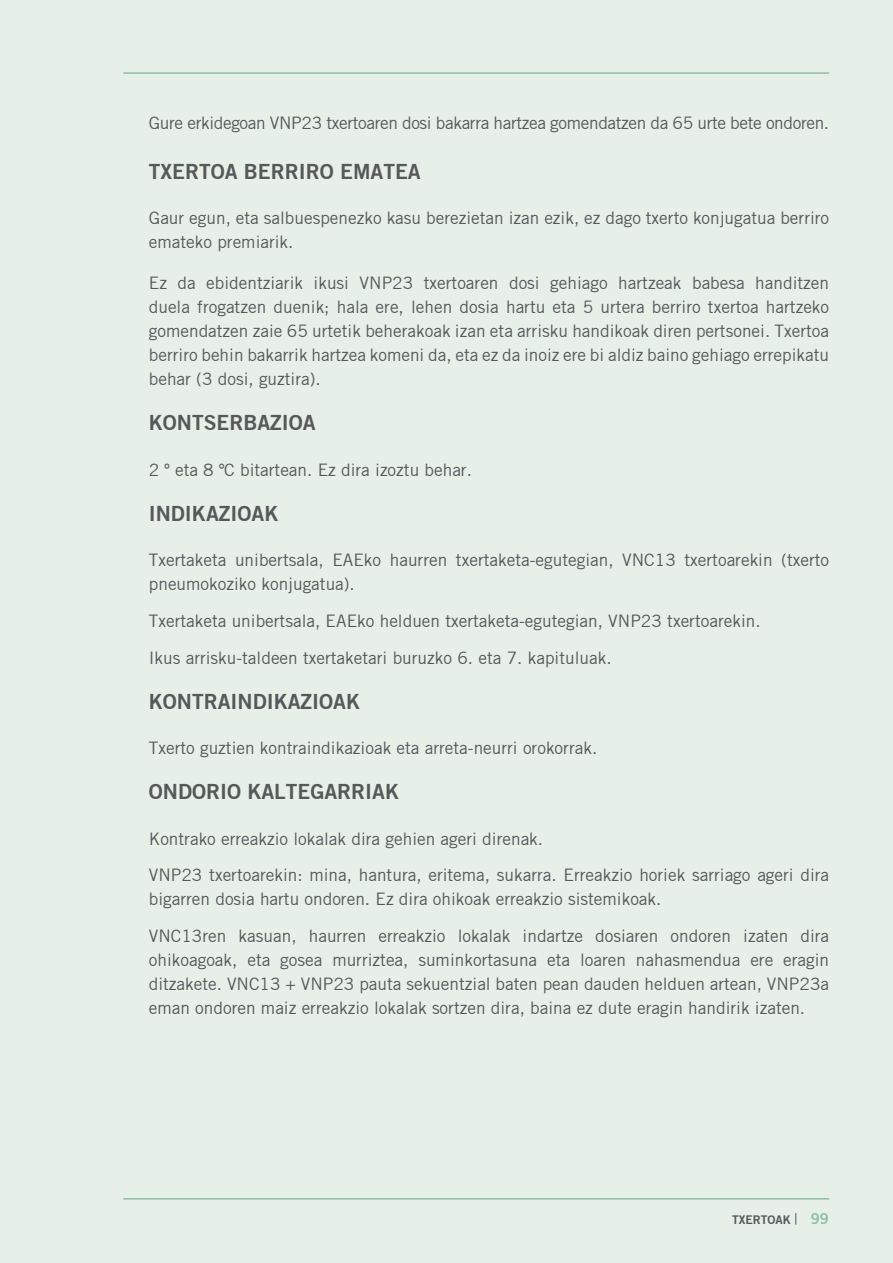
<style>
.page{position:relative;width:893px;height:1263px;background:#e6f0e9}
.page>*{position:absolute;margin:0;border:0;box-sizing:border-box;transform-origin:0 0}
.t1{font:21px "Trade Gothic Bold Two";color:#57585a}
.t2{font:17.25px/24px "Trade Gothic";color:#57585a}
.t3{font:17.25px "Trade Gothic";letter-spacing:-.02em;color:#57585a}
.t4{font:15.15px "Trade Gothic Bold Two";color:#8dbfa4}
.t5{font:12px "Trade Gothic Bold Two";color:#57585a}
</style>
<div class="page">
<hr style="left:123px;top:72px;width:706px;height:2px;background:#8dbfa4">
<svg style="left:795px;top:1213px;width:1px;height:12px"></svg>
<hr style="left:123px;top:1198px;width:706px;height:1px;background:#8dbfa4">
<p class="t3" style="left:149px;top:113px;width:682px">Gure erkidegoan VNP23 txertoaren dosi bakarra hartzea gomendatzen da 65 urte bete ondoren.</p>
<p class="t1" style="left:149px;top:158px;width:273px">TXERTOA BERRIRO EMATEA</p>
<p class="t2" style="left:149px;top:206px;width:682px">Gaur egun, eta salbuespenezko kasu berezietan izan ezik, ez dago txerto konjugatua berriro emateko premiarik.</p>
<p class="t2" style="left:149px;top:271px;width:682px;text-align:justify">Ez da ebidentziarik ikusi VNP23 txertoaren dosi gehiago hartzeak babesa handitzen duela frogatzen duenik; hala ere, lehen dosia hartu eta 5 urtera berriro txertoa hartzeko gomendatzen zaie 65 urtetik beherakoak izan eta arrisku handikoak diren pertsonei. Txertoa berriro behin bakarrik hartzea komeni da, eta ez da inoiz ere bi aldiz baino gehiago errepikatu behar (3 dosi, guztira).</p>
<p class="t1" style="left:149px;top:410px;width:168px">KONTSERBAZIOA</p>
<p class="t2" style="left:149px;top:457px;width:325px">2 º eta 8 ºC bitartean. Ez dira izoztu behar.</p>
<p class="t1" style="left:149px;top:500px;width:131px">INDIKAZIOAK</p>
<p class="t2" style="left:149px;top:548px;width:682px">Txertaketa unibertsala, EAEko haurren txertaketa-egutegian, VNC13 txertoarekin (txerto pneumokoziko konjugatua).</p>
<p class="t2" style="left:149px;top:602px;width:613px;line-height:36.8px">Txertaketa unibertsala, EAEko helduen txertaketa-egutegian, VNP23 txertoarekin.<br>Ikus arrisku-taldeen txertaketari buruzko 6. eta 7. kapituluak.</p>
<p class="t1" style="left:149px;top:688px;width:213px">KONTRAINDIKAZIOAK</p>
<p class="t2" style="left:149px;top:736px;width:450px">Txerto guztien kontraindikazioak eta arreta-neurri orokorrak.</p>
<p class="t1" style="left:149px;top:779px;width:252px">ONDORIO KALTEGARRIAK</p>
<p class="t2" style="left:149px;top:820px;width:682px;line-height:36.8px">Kontrako erreakzio lokalak dira gehien ageri direnak.<br>VNP23 txertoarekin: mina, hantura, eritema, sukarra. Erreakzio horiek sarriago ageri dira</p>
<p class="t2" style="left:149px;top:881px;width:682px;line-height:36.8px">bigarren dosia hartu ondoren. Ez dira ohikoak erreakzio sistemikoak.<br>VNC13ren kasuan, haurren erreakzio lokalak indartze dosiaren ondoren izaten dira</p>
<p class="t2" style="left:149px;top:948px;width:682px;text-align:justify">ohikoagoak, eta gosea murriztea, suminkortasuna eta loaren nahasmendua ere eragin ditzakete. VNC13 + VNP23 pauta sekuentzial baten pean dauden helduen artean, VNP23a eman ondoren maiz erreakzio lokalak sortzen dira, baina ez dute eragin handirik izaten.</p>
<p class="t5" style="left:732px;top:1212px;width:60px">TXERTOAK</p>
<p class="t4" style="left:811px;top:1209px;width:20px">99</p>
</div>
